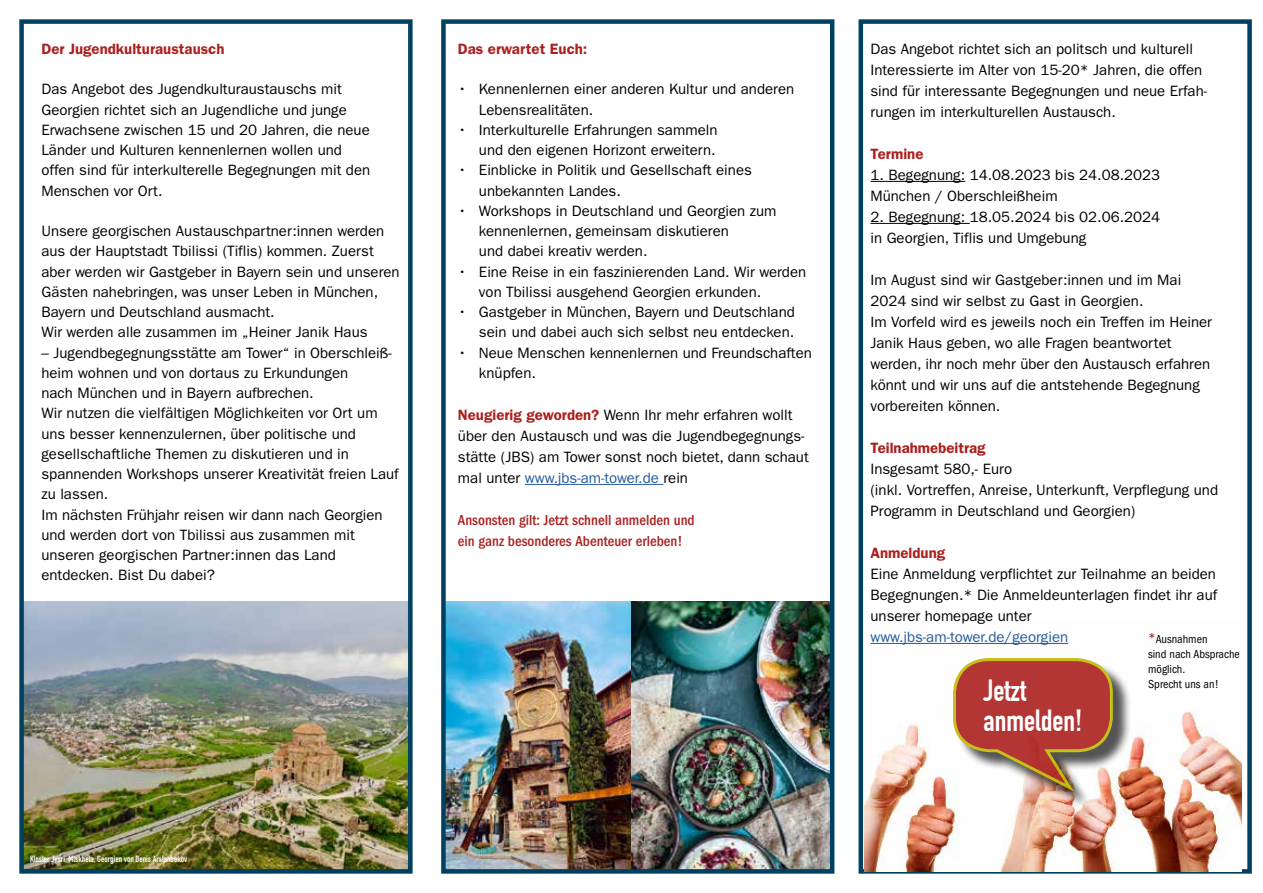
<style>
.page{position:relative;width:1263px;height:893px;background:#fff}
.page>*{position:absolute;margin:0;border:0;box-sizing:border-box;transform-origin:0 0}
.t1{font:700 30px/30px "DIN Condensed";color:#fff}
.t2{font:15px/20.2px "ITC Franklin Gothic Std";color:#000}
.t3{font:600 15px "ITC Franklin Gothic Std";color:#ab201e}
.t4{font:500 condensed 15px/21px "ITC Franklin Gothic Std";color:#ab201e}
.t5{font:15px "ITC Franklin Gothic Std";color:#245a9c}
.t6{font:condensed 12px/15px "ITC Franklin Gothic Std";color:#000}
.t7{font:700 9px "DIN Condensed";color:#fff}
.s1{font-weight:600;color:#ab201e}
.s2{color:#245a9c}
.s3{font-size:15px;color:#ab201e}
</style>
<div class="page">
<div style="left:858px;top:19px;width:394px;height:855px;border:4px solid #004060"></div>
<img style="left:864px;top:642px;width:378px;height:230px">
<img style="left:24px;top:602px;width:384px;height:267px">
<img style="left:446px;top:602px;width:383px;height:267px">
<div style="left:19px;top:19px;width:394px;height:855px;border:4px solid #004060"></div>
<hr style="left:525px;top:484px;width:138px;height:1px;background:#245a9c">
<hr style="left:870px;top:181px;width:95px;height:1px;background:#000">
<hr style="left:870px;top:223px;width:100px;height:1px;background:#000">
<hr style="left:870px;top:643px;width:198px;height:1px;background:#245a9c">
<div style="left:955px;top:660px;width:176px;height:149px;background:#000;opacity:.75"></div>
<svg style="left:951px;top:656px;width:163px;height:139px"></svg>
<div style="left:441px;top:19px;width:393px;height:855px;border:4px solid #004060"></div>
<p class="t3" style="left:41px;top:40px;width:185px">Der Jugendkulturaustausch</p>
<p class="t2" style="left:41px;top:79px;width:330px">Das Angebot des Jugendkulturaustauschs mit Georgien richtet sich an Jugendliche und junge Erwachsene zwischen 15 und 20 Jahren, die neue Länder und Kulturen kennenlernen wollen und offen sind für interkulterelle Begegnungen mit den Menschen vor Ort.</p>
<p class="t2" style="left:41px;top:221px;width:360px">Unsere georgischen Austauschpartner:innen werden aus der Hauptstadt Tbilissi (Tiflis) kommen. Zuerst aber werden wir Gastgeber in Bayern sein und unseren Gästen nahebringen, was unser Leben in München, Bayern und Deutschland ausmacht.<br>Wir werden alle zusammen im „Heiner Janik Haus</p>
<p class="t2" style="left:41px;top:343px;width:359px">– Jugendbegegnungsstätte am Tower“ in Oberschleiß&shy;heim wohnen und von dortaus zu Erkundungen<br>nach München und in Bayern aufbrechen.<br>Wir nutzen die vielfältigen Möglichkeiten vor Ort um uns besser kennenzulernen, über politische und gesellschaftliche Themen zu diskutieren und in spannenden Workshops unserer Kreativität freien Lauf zu lassen.<br>Im nächsten Frühjahr reisen wir dann nach Georgien und werden dort von Tbilissi aus zusammen mit unseren georgischen Partner:innen das Land entdecken. Bist Du dabei?</p>
<p class="t3" style="left:458px;top:40px;width:131px">Das erwartet Euch:</p>
<p class="t2" style="left:479px;top:79px;width:317px;text-indent:-21px">• Kennenlernen einer anderen Kultur und anderen<br>Lebensrealitäten.</p>
<p class="t2" style="left:458px;top:120px;width:261px;text-align:right">• Interkulturelle Erfahrungen sammeln und den eigenen Horizont erweitern.</p>
<p class="t2" style="left:479px;top:160px;width:274px;text-indent:-21px">• Einblicke in Politik und Gesellschaft eines unbekannten Landes.</p>
<p class="t2" style="left:479px;top:201px;width:299px;text-indent:-21px">• Workshops in Deutschland und Georgien zum kennenlernen, gemeinsam diskutieren<br>und dabei kreativ werden.</p>
<p class="t2" style="left:479px;top:262px;width:329px;text-indent:-21px">• Eine Reise in ein faszinierenden Land. Wir werden von Tbilissi ausgehend Georgien erkunden.</p>
<p class="t2" style="left:458px;top:302px;width:338px;text-align:right">• Gastgeber in München, Bayern und Deutschland sein und dabei auch sich selbst neu entdecken.</p>
<p class="t2" style="left:479px;top:343px;width:334px;text-indent:-21px">• Neue Menschen kennenlernen und Freundschaften knüpfen.</p>
<p class="t2" style="left:458px;top:404px;width:352px;line-height:21px"><span class="s1">Neugierig geworden?</span> Wenn Ihr mehr erfahren wollt über den Austausch und was die Jugendbegegnungs&shy;stätte (JBS) am Tower sonst noch bietet, dann schaut mal unter <span class="s2">www.jbs-am-tower.de</span> rein</p>
<p class="t4" style="left:458px;top:510px;width:238px">Ansonsten gilt: Jetzt schnell anmelden und ein ganz besonderes Abenteuer erleben!</p>
<p class="t7" style="left:30px;top:853px;width:159px">Kloster Jvari, Mtskheta, Georgien von Denis Arslanbekov</p>
<p class="t2" style="left:870px;top:38px;width:338px;line-height:21px">Das Angebot richtet sich an politsch und kulturell Interessierte im Alter von 15-20* Jahren, die offen sind für interessante Begegnungen und neue Erfah&shy;rungen im interkulturellen Austausch.</p>
<p class="t3" style="left:870px;top:145px;width:55px">Termine</p>
<p class="t2" style="left:870px;top:164px;width:291px;line-height:21px">1. Begegnung: 14.08.2023 bis 24.08.2023<br>München / Oberschleißheim</p>
<p class="t2" style="left:870px;top:206px;width:291px;line-height:21px">2. Begegnung: 18.05.2024 bis 02.06.2024 in Georgien, Tiflis und Umgebung</p>
<p class="t2" style="left:870px;top:269px;width:343px;line-height:21px">Im August sind wir Gastgeber:innen und im Mai 2024 sind wir selbst zu Gast in Georgien.<br>Im Vorfeld wird es jeweils noch ein Treffen im Heiner Janik Haus geben, wo alle Fragen beantwortet werden, ihr noch mehr über den Austausch erfahren könnt und wir uns auf die antstehende Begegnung vorbereiten können.</p>
<p class="t3" style="left:870px;top:439px;width:117px">Teilnahmebeitrag</p>
<p class="t2" style="left:870px;top:458px;width:349px;line-height:21px">Insgesamt 580,- Euro<br>(inkl. Vortreffen, Anreise, Unterkunft, Verpflegung und<br>Programm in Deutschland und Georgien)</p>
<p class="t3" style="left:870px;top:544px;width:76px">Anmeldung</p>
<p class="t2" style="left:870px;top:563px;width:348px;line-height:21px;text-align:justify">Eine Anmeldung verpflichtet zur Teilnahme an beiden Begegnungen.* Die Anmeldeunterlagen findet ihr auf unserer homepage unter</p>
<p class="t5" style="left:870px;top:628px;width:199px">www.jbs-am-tower.de/georgien</p>
<h1 class="t1" style="left:983px;top:676px;width:100px">Jetzt anmelden!</h1>
<p class="t6" style="left:1148px;top:631px;width:93px"><span class="s3">*</span>Ausnahmen<br>sind nach Absprache möglich.<br>Sprecht uns an!</p>
</div>
